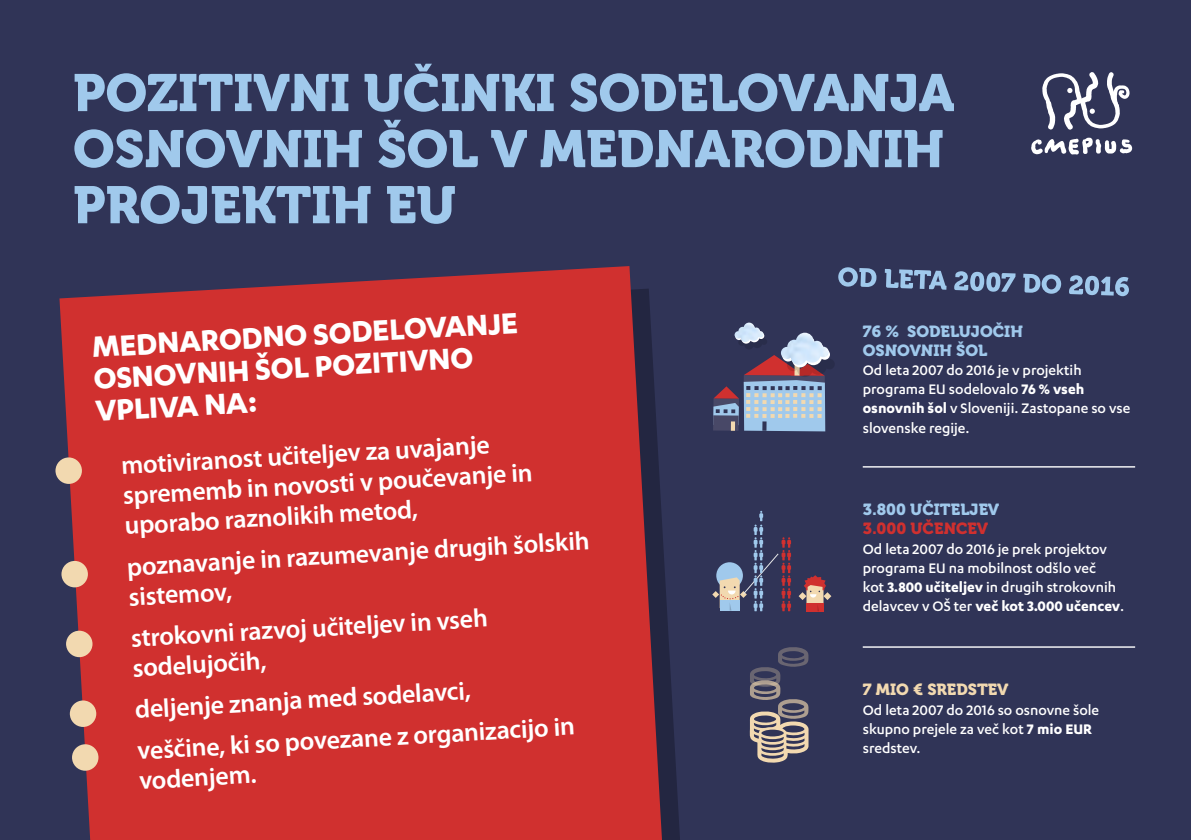
<style>
.page{position:relative;width:1191px;height:840px;background:#fff}
.page>*{position:absolute;margin:0;border:0;box-sizing:border-box;transform-origin:0 0}
.t1{font:52px "Museo 900";color:#a0c9ec}
.t2{font:700 34px/32.4px "Karbon";color:#fff}
.t3{font:600 26px/30px "Myriad Pro";color:#fff}
.t4{font:500 16px/19.2px "Karbon";color:#fff}
.t5{font:16px/19.2px "Museo 900";color:#a0c9ec}
.t6{font:16px "Museo 900";color:#f2d9b0}
.t7{font:16px "Museo 900";color:#d0302f}
.s1{font-weight:700}
</style>
<div class="page">
<div style="left:0;top:0;width:1191px;height:839px;background:#303457"></div>
<svg style="left:713px;top:332px;width:121px;height:99px"></svg>
<img style="left:734px;top:322px;width:29px;height:20px">
<svg style="left:749px;top:647px;width:59px;height:115px"></svg>
<hr style="left:862px;top:466px;width:273px;height:1px;background:#fff">
<hr style="left:862px;top:646px;width:273px;height:1px;background:#fff">
<svg style="left:662px;top:530px;width:18px;height:309px;fill:#262946"></svg>
<svg style="left:59px;top:266px;width:603px;height:573px;background:#c33031"></svg>
<svg style="left:1031px;top:137px;width:101px;height:18px"></svg>
<svg style="left:1042px;top:72px;width:87px;height:58px"></svg>
<div style="left:55px;top:457px;width:27px;height:27px;background:#f2d9b0;border-radius:50%"></div>
<div style="left:61px;top:560px;width:27px;height:27px;background:#f2d9b0;border-radius:50%"></div>
<div style="left:66px;top:630px;width:27px;height:27px;background:#f2d9b0;border-radius:50%"></div>
<div style="left:70px;top:700px;width:26px;height:26px;background:#f2d9b0;border-radius:50%"></div>
<div style="left:72px;top:743px;width:27px;height:27px;background:#f2d9b0;border-radius:50%"></div>
<svg style="left:838px;top:267px;width:291px;height:29px"></svg>
<svg style="left:798px;top:575px;width:33px;height:36px"></svg>
<svg style="left:712px;top:510px;width:79px;height:101px"></svg>
<h1 class="t1" style="left:73px;top:63px;width:135px">POZITIVNI</h1>
<h1 class="t1" style="left:363px;top:63px;width:106px">UČINKI</h1>
<h1 class="t1" style="left:569px;top:63px;width:36px">SODE</h1>
<h1 class="t1" style="left:708px;top:63px;width:248px">LOVANJ A</h1>
<h1 class="t1" style="left:73px;top:119px;width:549px">OSNOVNIH ŠOL V MEDN</h1>
<h1 class="t1" style="left:694px;top:119px;width:72px">ARODNIH</h1>
<h1 class="t1" style="left:73px;top:175px;width:34px">PROJEKTIH</h1>
<h1 class="t1" style="left:385px;top:175px;width:70px">EU</h1>
<h2 class="t2" style="left:91px;top:328px;width:427px;rotate:-3deg">Mednar odno sodelovanje osnovnih šol pozit ivno vpliva na:</h2>
<h3 class="t3" style="left:120px;top:449px;width:412px;rotate:-3deg">motiviranost učiteljev za uvajanje sprememb in novosti v poučevanje in uporabo raznolikih metod,</h3>
<h3 class="t3" style="left:126px;top:549px;width:464px;line-height:30.8px;rotate:-3deg">poznavanje in razumevanje drugih šolskih sistemov,</h3>
<h3 class="t3" style="left:130px;top:621px;width:359px;rotate:-3deg">strokovni razvoj učiteljev in vseh sodelujočih,</h3>
<h3 class="t3" style="left:134px;top:687px;width:439px;line-height:41px;rotate:-3deg">deljenje znanja med sodelavci,<br>veščine, ki so povezane z organizacijo in</h3>
<h3 class="t3" style="left:138px;top:764px;width:119px;rotate:-3deg">vodenjem.</h3>
<p class="t5" style="left:862px;top:321px;width:162px">76 % SODELUJOČIH<br>OSNOVNIH ŠOL</p>
<p class="t4" style="left:862px;top:360px;width:269px">Od leta 2007 do 2016 je v projektih programa EU sodelovalo <span class="s1">76 % vseh osnovnih šol</span> v Sloveniji. Zastopane so vse slovenske regije.</p>
<p class="t5" style="left:862px;top:500px;width:118px">3.800 UČITELJEV</p>
<p class="t7" style="left:862px;top:519px;width:127px">3.000 UČENCEV</p>
<p class="t4" style="left:862px;top:538px;width:263px">Od leta 2007 do 2016 je prek projektov programa EU na mobilnost odšlo več<br>kot <span class="s1">3.800 učiteljev</span> in drugih strokovnih delavcev v OŠ ter <span class="s1">več kot 3.000 učencev</span>.</p>
<p class="t6" style="left:862px;top:680px;width:76px">7 MIO € SREDSTEV</p>
<p class="t4" style="left:862px;top:699px;width:238px">Od leta 2007 do 2016 so osnovne šole skupno prejele za več kot <span class="s1">7 mio EUR </span>sredstev.</p>
</div>
